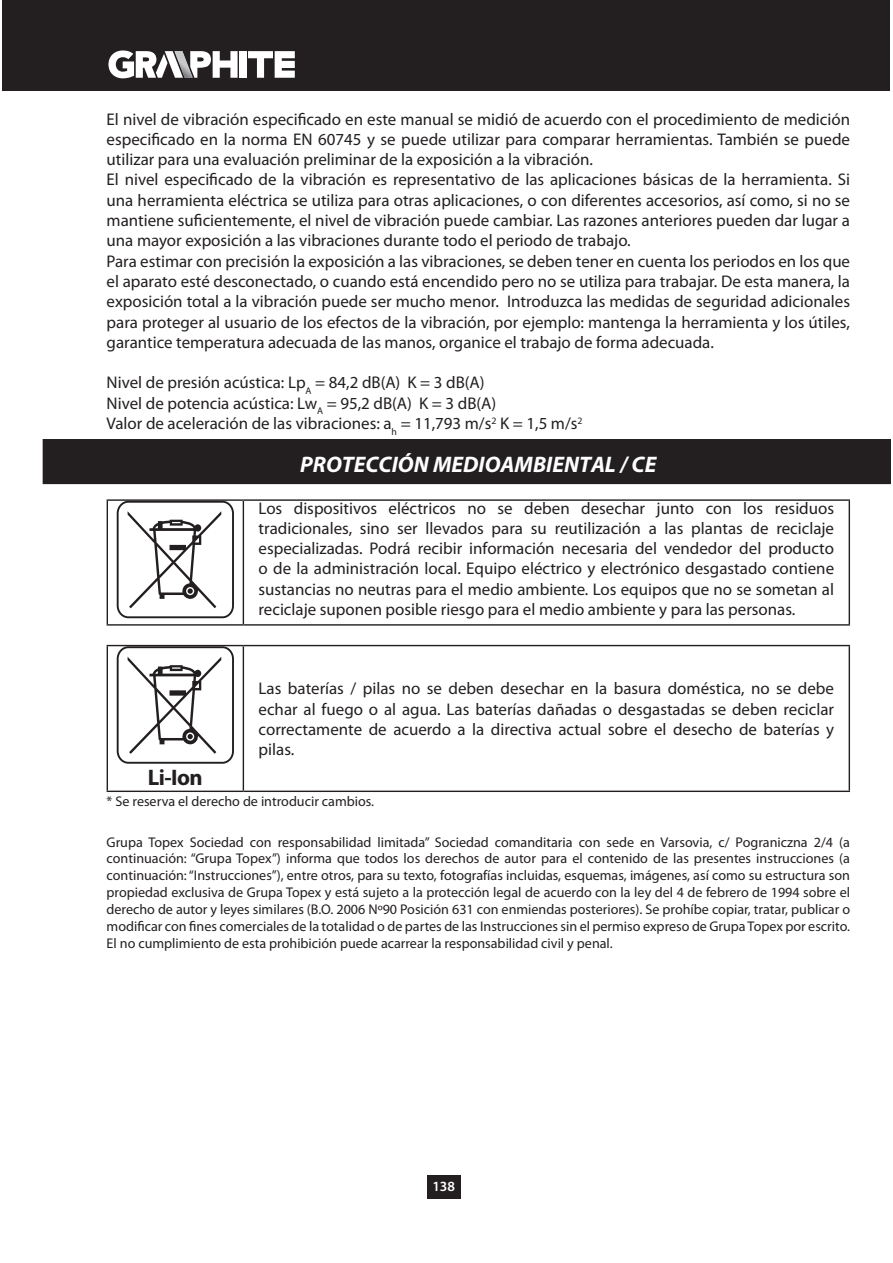
<style>
.page{position:relative;width:893px;height:1263px;background:#fff}
.page>*{position:absolute;margin:0;border:0;box-sizing:border-box;transform-origin:0 0}
.t1{font:italic 700 22.5px "Myriad Pro";color:#fff}
.t2{font:700 22.5px "Myriad Pro";color:#231f20}
.t3{font:16.95px/20.2px "Myriad Pro";color:#231f20}
.t4{font:14.1px/17px "Myriad Pro";color:#231f20;text-align:justify}
.t5{font:600 14.1px "Myriad Pro";color:#fff}
</style>
<div class="page">
<div style="left:427px;top:1175px;width:33px;height:23px;background:#231f20"></div>
<div style="left:3px;top:0;width:887px;height:90px;background:#231f20"></div>
<svg style="left:248px;top:51px;width:47px;height:27px"></svg>
<div style="left:239px;top:51px;width:7px;height:27px;background:#fff"></div>
<svg style="left:108px;top:50px;width:130px;height:28px"></svg>
<div style="left:43px;top:439px;width:847px;height:45px;background:#231f20"></div>
<hr style="left:107px;top:499px;width:136px;height:2px;background:#231f20">
<hr style="left:107px;top:501px;width:1px;height:123px;background:#231f20">
<hr style="left:243px;top:499px;width:607px;height:2px;background:#231f20">
<hr style="left:243px;top:501px;width:1px;height:123px;background:#231f20">
<hr style="left:848px;top:501px;width:2px;height:123px;background:#231f20">
<hr style="left:107px;top:624px;width:136px;height:2px;background:#231f20">
<hr style="left:243px;top:624px;width:607px;height:2px;background:#231f20">
<div style="left:117px;top:501px;width:117px;height:117px;border:2px solid #231f20;border-radius:11px"></div>
<svg style="left:128px;top:511px;width:93px;height:97px"></svg>
<hr style="left:107px;top:645px;width:136px;height:1px;background:#231f20">
<hr style="left:107px;top:646px;width:1px;height:145px;background:#231f20">
<hr style="left:243px;top:645px;width:607px;height:1px;background:#231f20">
<hr style="left:243px;top:646px;width:1px;height:145px;background:#231f20">
<hr style="left:848px;top:646px;width:2px;height:145px;background:#231f20">
<hr style="left:107px;top:791px;width:136px;height:1px;background:#231f20">
<hr style="left:243px;top:791px;width:607px;height:1px;background:#231f20">
<div style="left:117px;top:646px;width:117px;height:118px;border:2px solid #231f20;border-radius:11px"></div>
<svg style="left:128px;top:657px;width:93px;height:97px"></svg>
<p class="t3" style="left:107px;top:110px;width:745px">El nivel de vibración especificado en este manual se midió de acuerdo con el procedimiento de medición especificado en la norma EN 60745 y se puede utilizar para comparar herramientas. También se puede utilizar para una evaluación preliminar de la exposición a la vibración.<br>El nivel especificado de la vibración es representativo de las aplicaciones básicas de la herramienta. Si una herramienta eléctrica se utiliza para otras aplicaciones, o con diferentes accesorios, así como, si no se mantiene suficientemente, el nivel de vibración puede cambiar. Las razones anteriores pueden dar lugar a una mayor exposición a las vibraciones durante todo el periodo de trabajo.<br>Para estimar con precisión la exposición a las vibraciones, se deben tener en cuenta los periodos en los que el aparato esté desconectado, o cuando está encendido pero no se utiliza para trabajar. De esta manera, la exposición total a la vibración puede ser mucho menor. Introduzca las medidas de seguridad adicionales para proteger al usuario de los efectos de la vibración, por ejemplo: mantenga la herramienta y los útiles, garantice temperatura adecuada de las manos, organice el trabajo de forma adecuada.</p>
<p class="t3" style="left:107px;top:374px;width:477px">Nivel de presión acústica: Lp<sub>A</sub> = 84,2 dB(A) K = 3 dB(A)<br>Nivel de potencia acústica: Lw<sub>A</sub> = 95,2 dB(A) K = 3 dB(A)<br>Valor de aceleración de las vibraciones: a<sub>h</sub> = 11,793 m/s<sup>2</sup> K = 1,5 m/s<sup>2</sup></p>
<h1 class="t1" style="left:300px;top:451px;width:358px">PROTECCIÓN MEDIOAMBIENTAL / CE</h1>
<p class="t3" style="left:259px;top:499px;width:577px;text-align:justify">Los dispositivos eléctricos no se deben desechar junto con los residuos tradicionales, sino ser llevados para su reutilización a las plantas de reciclaje especializadas. Podrá recibir información necesaria del vendedor del producto o de la administración local. Equipo eléctrico y electrónico desgastado contiene sustancias no neutras para el medio ambiente. Los equipos que no se sometan al reciclaje suponen posible riesgo para el medio ambiente y para las personas.</p>
<p class="t3" style="left:259px;top:680px;width:577px;text-align:justify">Las baterías / pilas no se deben desechar en la basura doméstica, no se debe echar al fuego o al agua. Las baterías dañadas o desgastadas se deben reciclar correctamente de acuerdo a la directiva actual sobre el desecho de baterías y pilas.</p>
<p class="t4" style="left:107px;top:793px;width:269px">* Se reserva el derecho de introducir cambios.</p>
<p class="t4" style="left:107px;top:834px;width:745px">Grupa Topex Sociedad con responsabilidad limitada” Sociedad comanditaria con sede en Varsovia, c/ Pograniczna 2/4 (a continuación: “Grupa Topex”) informa que todos los derechos de autor para el contenido de las presentes instrucciones (a continuación: “Instrucciones”), entre otros, para su texto, fotografías incluidas, esquemas, imágenes, así como su estructura son propiedad exclusiva de Grupa Topex y está sujeto a la protección legal de acuerdo con la ley del 4 de febrero de 1994 sobre el derecho de autor y leyes similares (B.O. 2006 Nº90 Posición 631 con enmiendas posteriores). Se prohíbe copiar, tratar, publicar o modificar con fines comerciales de la totalidad o de partes de las Instrucciones sin el permiso expreso de Grupa Topex por escrito.<br>El no cumplimiento de esta prohibición puede acarrear la responsabilidad civil y penal.</p>
<h1 class="t2" style="left:148px;top:769px;width:56px">Li-Ion</h1>
<p class="t5" style="left:432px;top:1178px;width:24px">138</p>
</div>
